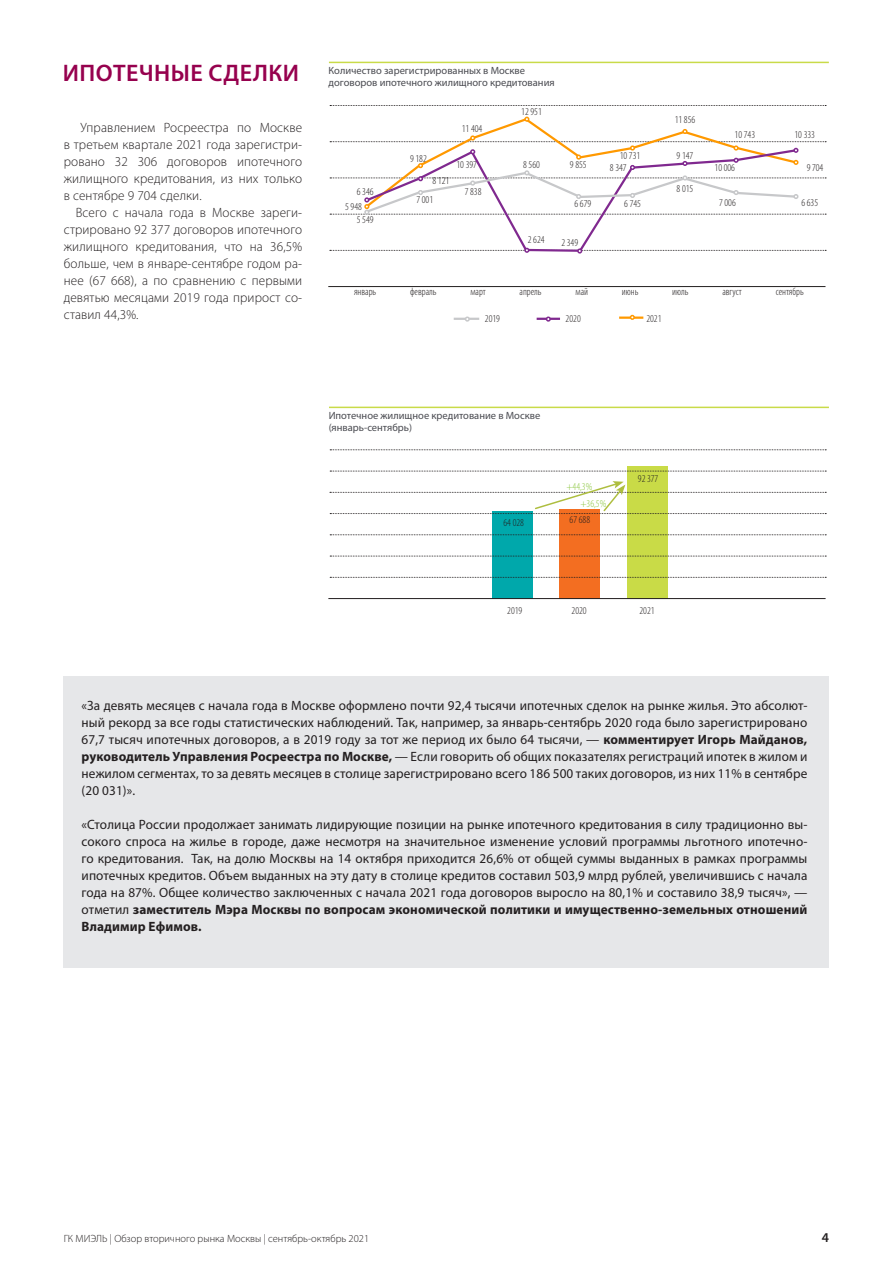
<style>
.page{position:relative;width:893px;height:1263px;background:#fff}
.page>*{position:absolute;margin:0;border:0;box-sizing:border-box;transform-origin:0 0}
.t1{font:600 24px "Myriad Pro";letter-spacing:.02em;color:#96014e}
.t2{font:13.5px/17px "Myriad Pro";letter-spacing:.01em;color:#231f20;text-align:justify}
.t3{font:300 13.5px/17px "Myriad Pro";letter-spacing:.01em;color:#231f20;text-align:justify}
.t4{font:600 13.5px "Myriad Pro";color:#231f20}
.t5{font:300 condensed 10.5px "Myriad Pro";color:#231f20}
.t6{font:10.5px/12px "Myriad Pro";color:#494a50}
.t7{font:300 10.5px "Myriad Pro";color:#231f20}
.t8{font:300 condensed 10.5px "Myriad Pro";color:#8bc63e}
.s1{font-weight:700}
</style>
<div class="page">
<div style="left:64px;top:676px;width:765px;height:291px;background:#e6e7e9"></div>
<hr style="left:329px;top:62px;width:500px;height:1px;background:#c9db49">
<hr style="left:328px;top:286px;width:497px;height:1px;background:#231f20">
<svg style="left:330px;top:105px;width:496px;height:1px"></svg>
<hr style="left:619px;top:316px;width:24px;height:3px;background:#f90">
<svg style="left:505px;top:215px;width:99px;height:33px"></svg>
<hr style="left:537px;top:318px;width:23px;height:2px;background:#80298f">
<hr style="left:454px;top:318px;width:25px;height:2px;background:#c7c8ca">
<svg style="left:465px;top:316px;width:5px;height:6px"></svg>
<svg style="left:630px;top:315px;width:5px;height:5px"></svg>
<svg style="left:546px;top:316px;width:5px;height:6px"></svg>
<svg style="left:330px;top:248px;width:496px;height:6px"></svg>
<svg style="left:330px;top:117px;width:496px;height:98px"></svg>
<div style="left:492px;top:512px;width:41px;height:87px;background:#00a8ab"></div>
<div style="left:627px;top:466px;width:40px;height:133px;background:#c9db47"></div>
<div style="left:560px;top:509px;width:40px;height:90px;background:#f36e21"></div>
<hr style="left:329px;top:407px;width:500px;height:1px;background:#c9db49">
<hr style="left:328px;top:598px;width:498px;height:1px;background:#231f20">
<svg style="left:330px;top:577px;width:496px;height:1px"></svg>
<svg style="left:330px;top:556px;width:496px;height:1px"></svg>
<svg style="left:330px;top:534px;width:496px;height:1px"></svg>
<svg style="left:330px;top:471px;width:496px;height:1px"></svg>
<svg style="left:330px;top:449px;width:496px;height:1px"></svg>
<svg style="left:330px;top:481px;width:496px;height:33px"></svg>
<p class="t1" style="left:63px;top:57px;width:238px">ИПОТЕЧНЫЕ СДЕЛКИ</p>
<p class="t3" style="left:64px;top:119px;width:240px;text-indent:17px">Управлением Росреестра по Москве в третьем квартале 2021 года зарегистри&shy;ровано 32 306 договоров ипотечного жилищного кредитования, из них только в сентябре 9 704 сделки.</p>
<p class="t3" style="left:64px;top:204px;width:240px;text-indent:12px">Всего с начала года в Москве зареги&shy;стрировано 92 377 договоров ипотечного жилищного кредитования, что на 36,5% больше, чем в январе-сентябре годом ра&shy;нее (67 668), а по сравнению с первыми девятью месяцами 2019 года прирост со&shy;ставил 44,3%.</p>
<p class="t6" style="left:329px;top:64px;width:228px">Количество зарегистрированных в Москве договоров ипотечного жилищного кредитования</p>
<p class="t5" style="left:357px;top:185px;width:18px">6 346</p>
<p class="t5" style="left:345px;top:200px;width:18px">5 948</p>
<p class="t5" style="left:357px;top:213px;width:18px">5 549</p>
<p class="t5" style="left:410px;top:152px;width:18px">9 182</p>
<p class="t5" style="left:433px;top:174px;width:18px">8 121</p>
<p class="t5" style="left:416px;top:194px;width:18px">7 001</p>
<p class="t5" style="left:462px;top:122px;width:22px">11 404</p>
<p class="t5" style="left:456px;top:158px;width:22px">10 397</p>
<p class="t5" style="left:465px;top:185px;width:18px">7 838</p>
<p class="t5" style="left:521px;top:105px;width:22px">12 951</p>
<p class="t5" style="left:523px;top:159px;width:18px">8 560</p>
<p class="t5" style="left:570px;top:158px;width:18px">9 855</p>
<p class="t5" style="left:620px;top:149px;width:22px">10 731</p>
<p class="t5" style="left:610px;top:161px;width:18px">8 347</p>
<p class="t5" style="left:575px;top:197px;width:18px">6 679</p>
<p class="t5" style="left:624px;top:197px;width:18px">6 745</p>
<p class="t5" style="left:528px;top:233px;width:18px">2 624</p>
<p class="t5" style="left:561px;top:236px;width:18px">2 349</p>
<p class="t5" style="left:675px;top:113px;width:22px">11 856</p>
<p class="t5" style="left:677px;top:150px;width:18px">9 147</p>
<p class="t5" style="left:677px;top:182px;width:18px">8 015</p>
<p class="t5" style="left:735px;top:129px;width:22px">10 743</p>
<p class="t5" style="left:794px;top:129px;width:22px">10 333</p>
<p class="t5" style="left:714px;top:162px;width:22px">10 006</p>
<p class="t5" style="left:807px;top:162px;width:18px">9 704</p>
<p class="t5" style="left:719px;top:196px;width:18px">7 006</p>
<p class="t5" style="left:801px;top:196px;width:18px">6 635</p>
<p class="t5" style="left:354px;top:285px;width:24px">январь</p>
<p class="t5" style="left:410px;top:285px;width:28px">февраль</p>
<p class="t5" style="left:470px;top:285px;width:17px">март</p>
<p class="t5" style="left:520px;top:285px;width:24px">апрель</p>
<p class="t5" style="left:575px;top:285px;width:14px">май</p>
<p class="t5" style="left:622px;top:285px;width:18px">июнь</p>
<p class="t5" style="left:672px;top:285px;width:18px">июль</p>
<p class="t5" style="left:722px;top:285px;width:21px">август</p>
<p class="t5" style="left:776px;top:285px;width:29px">сентябрь</p>
<p class="t5" style="left:485px;top:313px;width:17px">2019</p>
<p class="t5" style="left:566px;top:313px;width:17px">2020</p>
<p class="t5" style="left:646px;top:313px;width:17px">2021</p>
<p class="t6" style="left:329px;top:409px;width:213px">Ипотечное жилищное кредитование в Москве (январь-сентябрь)</p>
<p class="t5" style="left:503px;top:516px;width:22px">64 028</p>
<p class="t8" style="left:566px;top:480px;width:28px">+44,3%</p>
<p class="t8" style="left:580px;top:498px;width:28px">+36,5%</p>
<p class="t5" style="left:570px;top:513px;width:22px">67 688</p>
<p class="t5" style="left:638px;top:472px;width:22px">92 377</p>
<p class="t5" style="left:507px;top:604px;width:17px">2019</p>
<p class="t5" style="left:572px;top:604px;width:17px">2020</p>
<p class="t5" style="left:639px;top:604px;width:17px">2021</p>
<p class="t2" style="left:82px;top:697px;width:727px">«За девять месяцев с начала года в Москве оформлено почти 92,4 тысячи ипотечных сделок на рынке жилья. Это абсолют&shy;ный рекорд за все годы статистических наблюдений. Так, например, за январь-сентябрь 2020 года было зарегистрировано 67,7 тысяч ипотечных договоров, а в 2019 году за тот же период их было 64 тысячи, — <span class="s1">комментирует Игорь Майданов, руководитель Управления Росреестра по Москве,</span> — Если говорить об общих показателях регистраций ипотек в жилом и нежилом сегментах, то за девять месяцев в столице зарегистрировано всего 186 500 таких договоров, из них 11% в сентябре (20 031)».</p>
<p class="t2" style="left:82px;top:816px;width:727px">«Столица России продолжает занимать лидирующие позиции на рынке ипотечного кредитования в силу традиционно вы&shy;сокого спроса на жилье в городе, даже несмотря на значительное изменение условий программы льготного ипотечно&shy;го кредитования. Так, на долю Москвы на 14 октября приходится 26,6% от общей суммы выданных в рамках программы ипотечных кредитов. Объем выданных на эту дату в столице кредитов составил 503,9 млрд рублей, увеличившись с начала года на 87%. Общее количество заключенных с начала 2021 года договоров выросло на 80,1% и составило 38,9 тысяч», — отметил <span class="s1">заместитель Мэра Москвы по вопросам экономической политики и имущественно-земельных отношений Владимир Ефимов.</span></p>
<p class="t7" style="left:64px;top:1232px;width:307px">ГК МИЭЛЬ | Обзор вторичного рынка Москвы | сентябрь-октябрь 2021</p>
<p class="t4" style="left:822px;top:1228px;width:9px">4</p>
</div>
